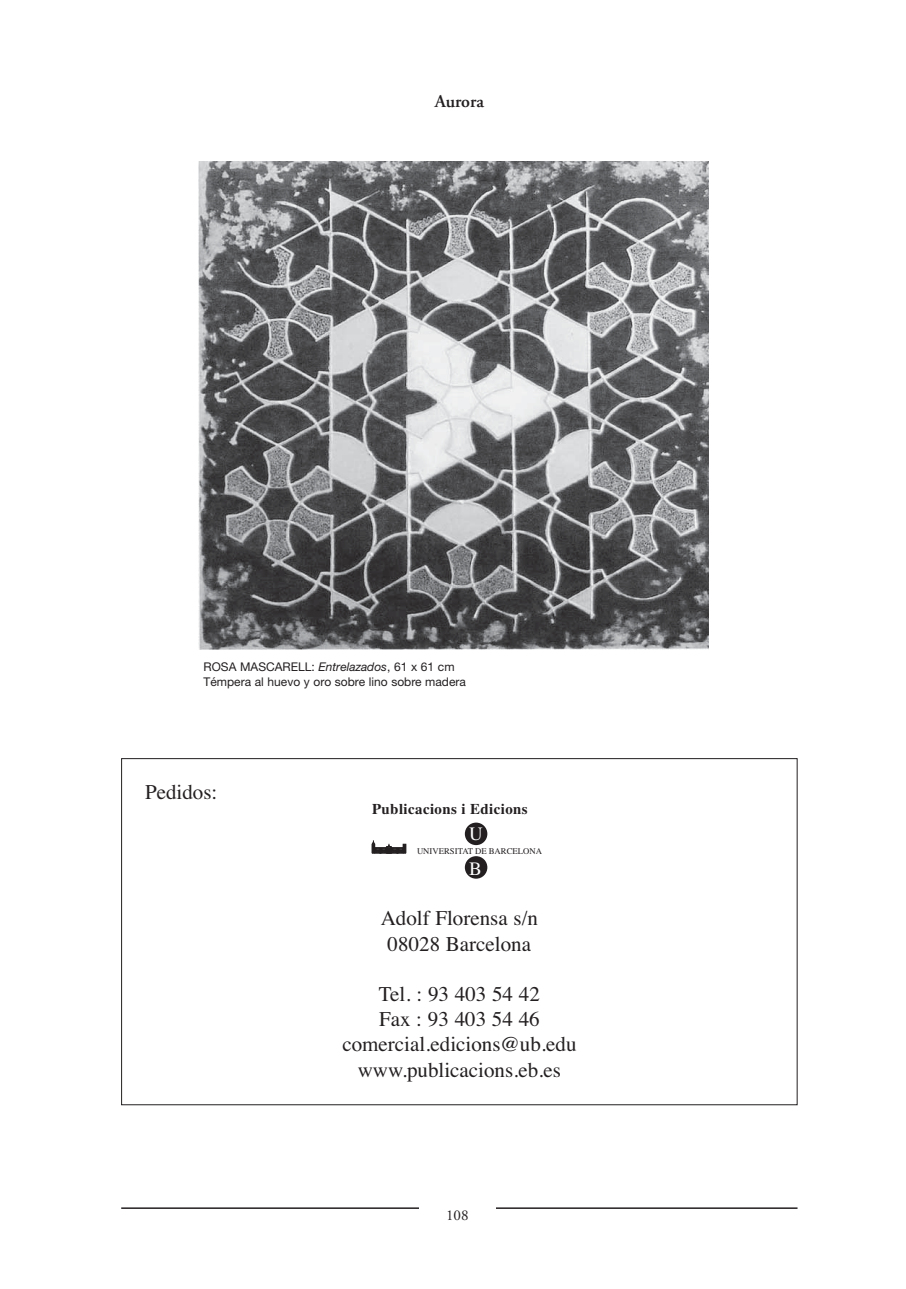
<style>
.page{position:relative;width:906px;height:1289px;background:#fff}
.page>*{position:absolute;margin:0;border:0;box-sizing:border-box;transform-origin:0 0}
.t1{font:21px/25.2px "Times";color:#231f20;text-align:center}
.t2{font:18.9px/34.8px "Times";color:#fff}
.t3{font:600 18px "Adobe Garamond";color:#231f20}
.t4{font:15px "Adobe Garamond";color:#231f20}
.t5{font:700 14.85px "Times";letter-spacing:.03em;color:#231f20}
.t6{font:12px/14.4px "Helvetica Neue";color:#231f20}
.t7{font:8.7px "Times";color:#231f20}
.s1{font-style:italic}
</style>
<div class="page">
<hr style="left:121px;top:1207px;width:676px;height:1px;background:#231f20">
<div style="left:419px;top:1182px;width:76px;height:41px;background:#fff"></div>
<img style="left:199px;top:162px;width:509px;height:487px">
<div style="left:465px;top:822px;width:22px;height:23px;background:#231f20;border-radius:50%"></div>
<div style="left:465px;top:856px;width:22px;height:22px;background:#231f20;border-radius:50%"></div>
<hr style="left:372px;top:853px;width:34px;height:1px;background:#231f20">
<svg style="left:372px;top:840px;width:34px;height:13px"></svg>
<p class="t3" style="left:435px;top:94px;width:51px">Aurora</p>
<p class="t6" style="left:204px;top:661px;width:264px">ROSA MASCARELL: <span class="s1">Entrelazados</span>, 61 x 61 cm<br>Témpera al huevo y oro sobre lino sobre madera</p>
<p class="t1" style="left:145px;top:781px;width:74px">Pedidos:</p>
<p class="t5" style="left:372px;top:803px;width:157px">Publicacions i Edicions</p>
<p class="t7" style="left:417px;top:847px;width:127px">UNIVERSITAT DE BARCELONA</p>
<p class="t2" style="left:469px;top:818px;width:15px">U<br>B</p>
<p class="t1" style="left:381px;top:907px;width:159px">Adolf Florensa s/n<br>08028 Barcelona</p>
<p class="t1" style="left:342px;top:983px;width:236px">Tel. : 93 403 54 42<br>Fax : 93 403 54 46 comercial.edicions@ub.edu www.publicacions.eb.es</p>
<p class="t4" style="left:446px;top:1208px;width:24px">108</p>
</div>
